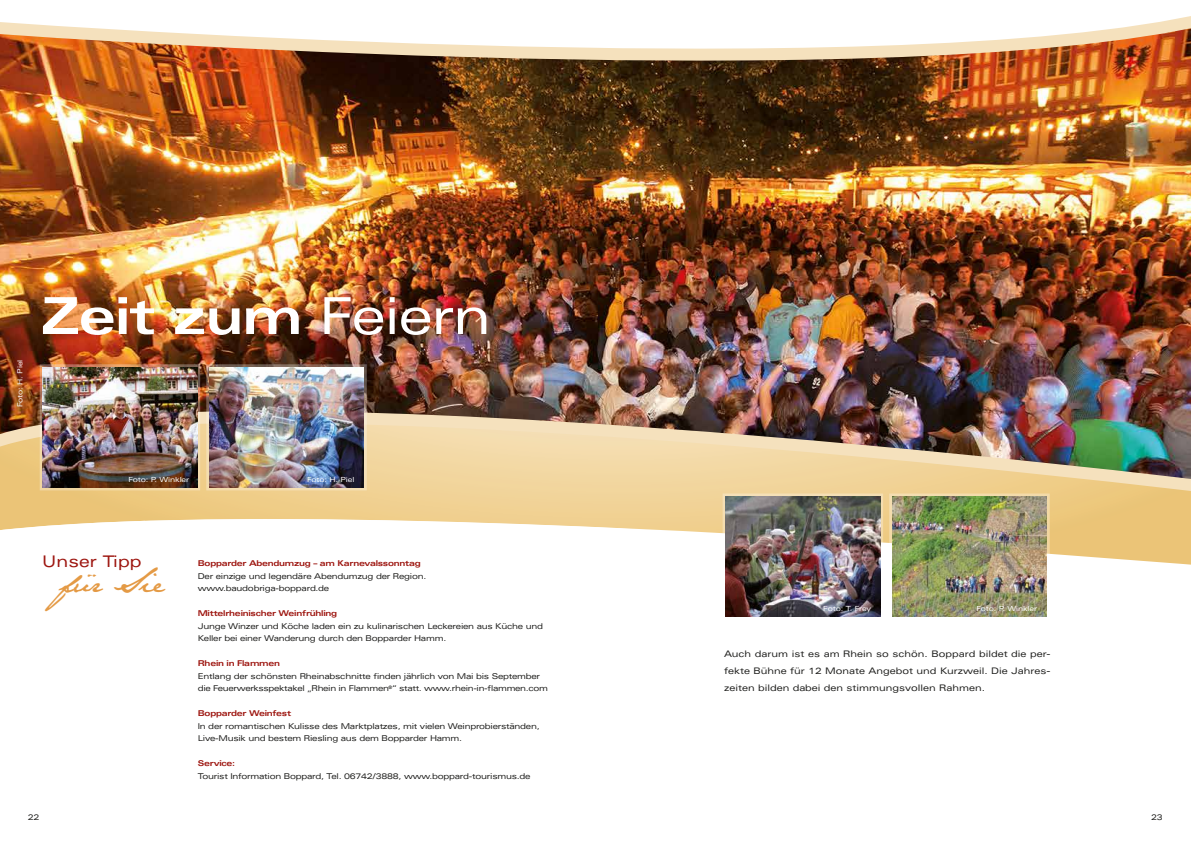
<style>
.page{position:relative;width:1191px;height:842px;background:#fff}
.page>*{position:absolute;margin:0;border:0;box-sizing:border-box;transform-origin:0 0}
.t1{font:700 expanded 51px "Univers";letter-spacing:-.02em;color:#fff}
.t2{font:28.2px "Jane Austen";color:#e49a45}
.t3{font:expanded 16px "Univers";color:#9d150f}
.t4{font:expanded 9px/17px "Univers";color:#1d1d1b;text-align:justify}
.t5{font:expanded 8px/12.5px "Univers";letter-spacing:-.03em;color:#1d1d1b}
.t6{font:700 expanded 8px "Univers";letter-spacing:-.03em;color:#9d150f}
.t7{font:expanded 7px "Univers";letter-spacing:-.02em;color:#fff}
.s1{font-weight:400}
</style>
<div class="page">
<img style="left:0;top:16px;width:1191px;height:549px">
<img style="left:43px;top:367px;width:154px;height:121px">
<img style="left:209px;top:367px;width:155px;height:121px">
<div style="left:722px;top:493px;width:161px;height:127px;border:3px solid #fff"></div>
<img style="left:725px;top:497px;width:155px;height:120px">
<div style="left:889px;top:493px;width:160px;height:127px;border:3px solid #fff"></div>
<img style="left:892px;top:497px;width:154px;height:120px">
<div style="left:198px;top:560px;width:350px;height:248px;background:#fff"></div>
<div style="left:42px;top:554px;width:119px;height:24px;background:#fff"></div>
<p class="t7" style="left:16px;top:407px;width:49px;rotate:-90deg">Foto: H. Piel</p>
<h1 class="t1" style="left:42px;top:287px;width:451px">Zeit zum <span class="s1">Feiern</span></h1>
<p class="t7" style="left:128px;top:475px;width:62px">Foto: P. Winkler</p>
<p class="t7" style="left:307px;top:475px;width:49px">Foto: H. Piel</p>
<h3 class="t3" style="left:42px;top:552px;width:101px">Unser Tipp</h3>
<h2 class="t2" style="left:59px;top:566px;width:107px">für Si e</h2>
<p class="t6" style="left:198px;top:559px;width:224px">Bopparder Abendumzug – am Karnevalssonntag</p>
<p class="t5" style="left:198px;top:570px;width:230px">Der einzige und legendäre Abendumzug der Region. www.baudobriga-boppard.de</p>
<p class="t6" style="left:198px;top:609px;width:141px">Mittelrheinischer Weinfrühling</p>
<p class="t5" style="left:198px;top:620px;width:347px">Junge Winzer und Köche laden ein zu kulinarischen Leckereien aus Küche und<br>Keller bei einer Wanderung durch den Bopparder Hamm.</p>
<p class="t6" style="left:198px;top:659px;width:84px">Rhein in Flammen</p>
<p class="t5" style="left:198px;top:670px;width:352px">Entlang der schönsten Rheinabschnitte finden jährlich von Mai bis September die Feuerwerksspektakel „Rhein in Flammen<sup>®</sup>“ statt. www.rhein-in-flammen.com</p>
<p class="t6" style="left:198px;top:709px;width:95px">Bopparder Weinfest</p>
<p class="t5" style="left:198px;top:720px;width:343px">In der romantischen Kulisse des Marktplatzes, mit vielen Weinprobierständen,<br>Live-Musik und bestem Riesling aus dem Bopparder Hamm.</p>
<p class="t6" style="left:198px;top:759px;width:39px">Service:</p>
<p class="t5" style="left:198px;top:770px;width:334px">Tourist Information Boppard, Tel. 06742/3888, www.boppard-tourismus.de</p>
<p class="t7" style="left:823px;top:604px;width:49px">Foto: T. Frey</p>
<p class="t7" style="left:976px;top:604px;width:62px">Foto: P. Winkler</p>
<p class="t4" style="left:724px;top:645px;width:328px">Auch darum ist es am Rhein so schön. Boppard bildet die per&shy;fekte Bühne für 12 Monate Angebot und Kurzweil. Die Jahres&shy;zeiten bilden dabei den stimmungsvollen Rahmen.</p>
<p class="t5" style="left:28px;top:811px;width:13px">22</p>
<p class="t5" style="left:1151px;top:811px;width:13px">23</p>
</div>
